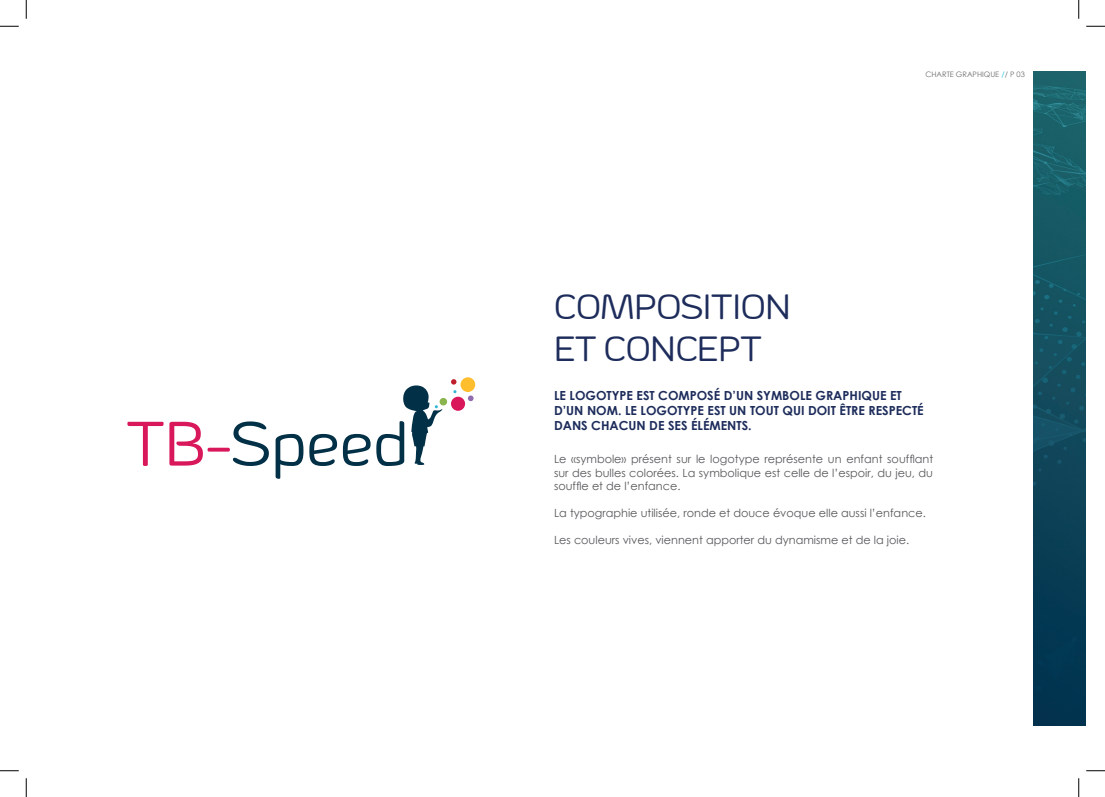
<style>
.page{position:relative;width:1105px;height:797px;background:#fff}
.page>*{position:absolute;margin:0;border:0;box-sizing:border-box;transform-origin:0 0}
.t1{font:35px/42px "Byom";color:#1d2c5b}
.t2{font:700 12.5px/15px "Century Gothic";color:#1d2c5b}
.t3{font:11.25px/13.5px "Century Gothic";color:#57585a;text-align:justify}
.t4{font:7.5px "Century Gothic";color:#6c6d70}
.s1{color:#17bee5}
</style>
<div class="page">
<img style="left:1034px;top:71px;width:52px;height:654px">
<svg style="left:127px;top:421px;width:142px;height:45px"></svg>
<svg style="left:276px;top:434px;width:27px;height:45px"></svg>
<svg style="left:309px;top:434px;width:28px;height:32px"></svg>
<div style="left:440px;top:398px;width:7px;height:7px;background:#8ab44e;border-radius:50%"></div>
<div style="left:461px;top:377px;width:14px;height:15px;background:#febe2d;border-radius:50%"></div>
<div style="left:451px;top:397px;width:14px;height:14px;background:#d9185b;border-radius:50%"></div>
<svg style="left:451px;top:379px;width:5px;height:5px"></svg>
<svg style="left:468px;top:395px;width:6px;height:6px"></svg>
<svg style="left:343px;top:385px;width:100px;height:81px"></svg>
<svg style="left:0;top:25px;width:19px;height:2px"></svg>
<svg style="left:1086px;top:25px;width:19px;height:2px"></svg>
<svg style="left:0;top:770px;width:19px;height:1px"></svg>
<svg style="left:1086px;top:770px;width:19px;height:1px"></svg>
<svg style="left:25px;top:0;width:2px;height:19px"></svg>
<svg style="left:25px;top:778px;width:2px;height:19px"></svg>
<svg style="left:1078px;top:0;width:1px;height:19px"></svg>
<svg style="left:1078px;top:778px;width:1px;height:19px"></svg>
<h1 class="t1" style="left:554px;top:286px;width:238px">COMPOSITION<br>ET CONCEPT</h1>
<p class="t4" style="left:925px;top:69px;width:101px">CHARTE GRAPHIQUE <span class="s1">/</span>/ P 03</p>
<p class="t2" style="left:554px;top:387px;width:371px">LE LOGOTYPE EST COMPOSÉ D’UN SYMBOLE GRAPHIQUE ET<br>D’UN NOM. LE LOGOTYPE EST UN TOUT QUI DOIT ÊTRE RESPECTÉ<br>DANS CHACUN DE SES ÉLÉMENTS.</p>
<p class="t3" style="left:554px;top:452px;width:381px">Le «symbole» présent sur le logotype représente un enfant soufflant sur des bulles colorées. La symbolique est celle de l’espoir, du jeu, du souffle et de l’enfance.</p>
<p class="t3" style="left:554px;top:506px;width:373px">La typographie utilisée, ronde et douce évoque elle aussi l’enfance.</p>
<p class="t3" style="left:554px;top:533px;width:357px">Les couleurs vives, viennent apporter du dynamisme et de la joie.</p>
</div>
